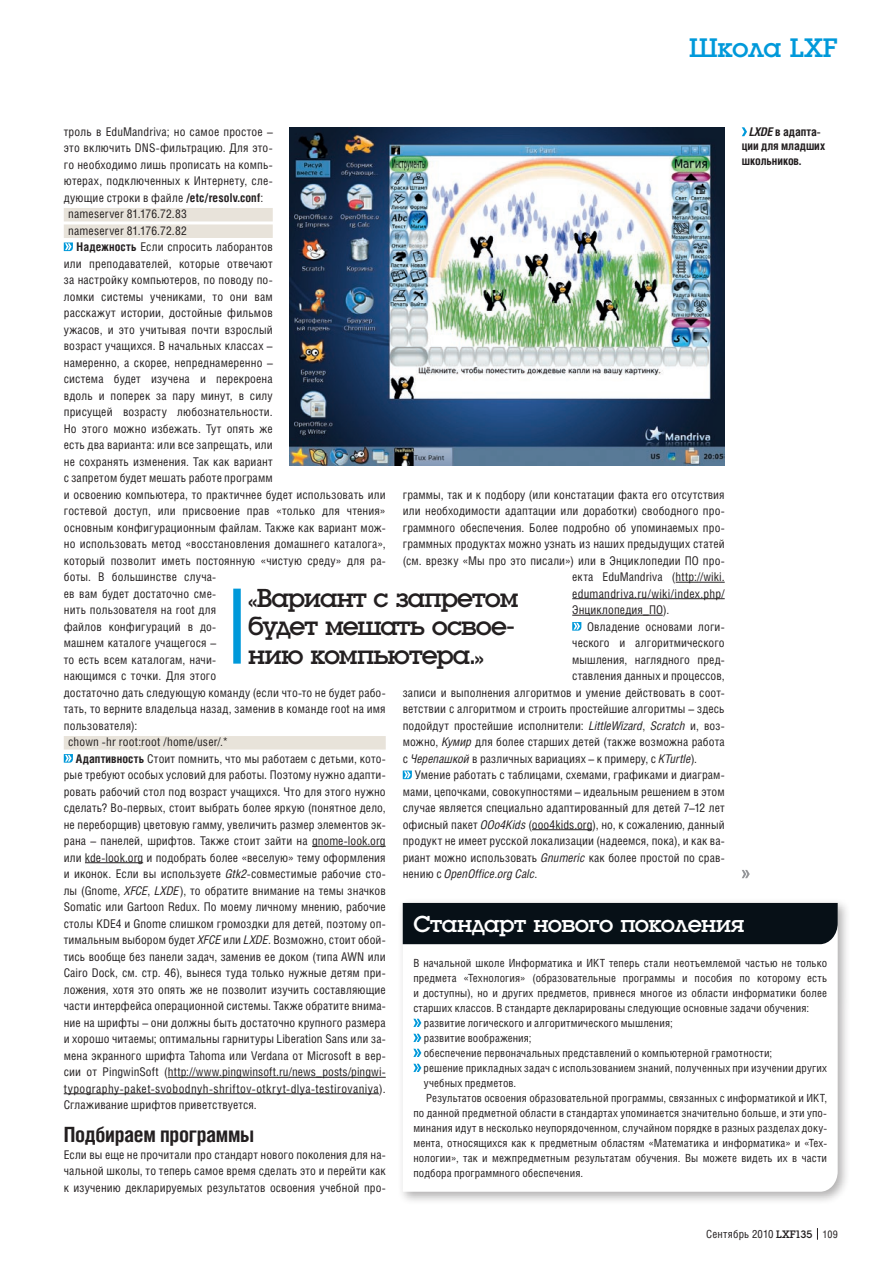
<style>
.page{position:relative;width:893px;height:1263px;background:#fff}
.page>*{position:absolute;margin:0;border:0;box-sizing:border-box;transform-origin:0 0}
.t1{font:27.75px "Luga";letter-spacing:-.015em;color:#0099da}
.Quote{font:27px/28.5px "Luga";letter-spacing:-.035em;color:#231f20}
.Box_Title_Large{font:24px "Luga";letter-spacing:-.03em;color:#fff}
.Subhead{font:700 21px "Helios Cond";letter-spacing:-.015em;color:#231f20}
.Text_1st{font:12px/16.5px "Helios Cond";letter-spacing:.01em;color:#231f20;text-align:justify}
.Code_1_line{font:12px "Helios Cond";letter-spacing:.02em;color:#231f20}
.Image_Caption{font:700 12px/14.2px "Helios Cond";letter-spacing:-.005em;color:#231f20}
.Box_Text_Medium_1s{font:11.25px/15px "Helios Cond";letter-spacing:.01em;color:#231f20;text-align:justify}
.Box_Text_Medium_in{font:11.25px/15px "Helios Cond";letter-spacing:.01em;color:#231f20;text-align:justify}
.s1{font-weight:700}
.s2{font-style:italic}
.s3{font-family:"Luga"}
.s4{font-size:10.5px}
</style>
<div class="page">
<svg style="left:817px;top:1228px;width:1px;height:12px"></svg>
<div style="left:397px;top:898px;width:454px;height:306px;background:#231f20;opacity:.35"></div>
<svg style="left:403px;top:944px;width:435px;height:248px"></svg>
<svg style="left:742px;top:870px;width:8px;height:8px"></svg>
<div style="left:64px;top:208px;width:209px;height:13px;background:#e8e3da"></div>
<div style="left:64px;top:224px;width:209px;height:14px;background:#e8e3da"></div>
<div style="left:64px;top:736px;width:322px;height:13px;background:#e8e3da"></div>
<hr style="left:312px;top:846px;width:74px;height:1px;background:#231f20">
<hr style="left:85px;top:862px;width:58px;height:1px;background:#231f20">
<hr style="left:168px;top:1077px;width:218px;height:1px;background:#231f20">
<hr style="left:64px;top:1093px;width:315px;height:1px;background:#231f20">
<svg style="left:64px;top:242px;width:9px;height:9px"></svg>
<svg style="left:64px;top:754px;width:9px;height:9px"></svg>
<hr style="left:676px;top:582px;width:49px;height:1px;background:#231f20">
<hr style="left:572px;top:598px;width:153px;height:1px;background:#231f20">
<hr style="left:572px;top:615px;width:91px;height:1px;background:#231f20">
<hr style="left:532px;top:829px;width:60px;height:1px;background:#231f20">
<svg style="left:572px;top:622px;width:9px;height:9px"></svg>
<svg style="left:403px;top:770px;width:9px;height:9px"></svg>
<svg style="left:742px;top:127px;width:5px;height:9px"></svg>
<div style="left:403px;top:903px;width:435px;height:41px;background:#071017"></div>
<svg style="left:413px;top:1019px;width:8px;height:8px"></svg>
<svg style="left:413px;top:1034px;width:8px;height:8px"></svg>
<svg style="left:413px;top:1049px;width:8px;height:8px"></svg>
<svg style="left:413px;top:1064px;width:8px;height:8px"></svg>
<div style="left:233px;top:589px;width:8px;height:75px;background:#0099da"></div>
<img style="left:290px;top:127px;width:435px;height:339px">
<h1 class="t1" style="left:689px;top:34px;width:149px">Школа LXF</h1>
<p class="Text_1st" style="left:64px;top:123px;width:210px">троль в EduMandriva; но самое простое – это включить DNS-фильтрацию. Для это&shy;го необходимо лишь прописать на компь&shy;ютерах, подключенных к Интернету, сле&shy;дующие строки в файле <span class="s1">/etc/resolv.conf</span>:</p>
<p class="Code_1_line" style="left:68px;top:207px;width:120px">nameserver 81.176.72.83</p>
<p class="Code_1_line" style="left:68px;top:223px;width:120px">nameserver 81.176.72.82</p>
<p class="Text_1st" style="left:64px;top:238px;width:323px;text-align:left;text-indent:13px"><span class="s1">Надежность</span> Если спросить лаборантов<br>или преподавателей, которые отвечают<br>за настройку компьютеров, по поводу по-<br>ломки системы учениками, то они вам<br>расскажут истории, достойные фильмов<br>ужасов, и это учитывая почти взрослый<br>возраст учащихся. В начальных классах –<br>намеренно, а скорее, непреднамеренно –<br>система будет изучена и перекроена<br>вдоль и поперек за пару минут, в силу<br>присущей возрасту любознательности.<br>Но этого можно избежать. Тут опять же<br>есть два варианта: или все запрещать, или<br>не сохранять изменения. Так как вариант<br>с запретом будет мешать работе программ<br>и освоению компьютера, то практичнее будет использовать или гостевой доступ, или присвоение прав «только для чтения» основным конфигурационным файлам. Также как вариант мож&shy;но использовать метод «восстановления домашнего каталога», который позволит иметь постоянную «чистую среду» для ра&shy;боты. В большинстве случа-<br>ев вам будет достаточно сме-<br>нить пользователя на root для<br>файлов конфигураций в до-<br>машнем каталоге учащегося –<br>то есть всем каталогам, начи-<br>нающимся с точки. Для этого<br>достаточно дать следующую команду (если что-то не будет рабо&shy;тать, то верните владельца назад, заменив в команде root на имя пользователя):</p>
<p class="Code_1_line" style="left:68px;top:735px;width:162px">chown -hr root:root /home/user/.*</p>
<p class="Text_1st" style="left:64px;top:750px;width:323px;text-indent:12px"><span class="s1">Адаптивность</span> Стоит помнить, что мы работаем с детьми, кото&shy;рые требуют особых условий для работы. Поэтому нужно адапти&shy;ровать рабочий стол под возраст учащихся. Что для этого нужно сделать? Во-первых, стоит выбрать более яркую (понятное дело, не переборщив) цветовую гамму, увеличить размер элементов эк&shy;рана – панелей, шрифтов. Также стоит зайти на gnome-look.org или kde-look.org и подобрать более «веселую» тему оформления и иконок. Если вы используете <span class="s2">Gtk2</span>‑совместимые рабочие сто&shy;лы (Gnome, <span class="s2">XFCE</span>, <span class="s2">LXDE</span>), то обратите внимание на темы значков Somatic или Gartoon Redux. По моему личному мнению, рабочие столы KDE4 и Gnome слишком громоздки для детей, поэтому оп&shy;тимальным выбором будет <span class="s2">XFCE</span> или <span class="s2">LXDE</span>. Возможно, стоит обой&shy;тись вообще без панели задач, заменив ее доком (типа AWN или Cairo Dock, см. стр. 46), вынеся туда только нужные детям при&shy;ложения, хотя это опять же не позволит изучить составляющие части интерфейса операционной системы. Также обратите внима&shy;ние на шрифты – они должны быть достаточно крупного размера и хорошо читаемы; оптимальны гарнитуры Liberation Sans или за&shy;мена экранного шрифта Tahoma или Verdana от Microsoft в вер&shy;сии от PingwinSoft (http://www.pingwinsoft.ru/news_posts/pingwi&shy;typography-paket-svobodnyh-shriftov-otkryt-dlya-testirovaniya).<br>Сглаживание шрифтов приветствуется.</p>
<p class="Subhead" style="left:64px;top:1122px;width:192px">Подбираем программы</p>
<p class="Text_1st" style="left:64px;top:1146px;width:323px">Если вы еще не прочитали про стандарт нового поколения для на&shy;чальной школы, то теперь самое время сделать это и перейти как к изучению декларируемых результатов освоения учебной про-</p>
<p class="Image_Caption" style="left:742px;top:124px;width:85px;text-indent:8px"><span class="s2">LXDE</span> в адапта&shy;ции для младших школьников.</p>
<p class="Text_1st" style="left:403px;top:486px;width:323px">граммы, так и к подбору (или констатации факта его отсутствия</p>
<p class="Text_1st" style="left:403px;top:502px;width:323px">или необходимости адаптации или доработки) свободного про-</p>
<p class="Text_1st" style="left:403px;top:519px;width:323px">граммного обеспечения. Более подробно об упоминаемых про-</p>
<p class="Text_1st" style="left:403px;top:535px;width:323px">граммных продуктах можно узнать из наших предыдущих статей</p>
<p class="Text_1st" style="left:403px;top:552px;width:323px">(см. врезку «Мы про это писали») или в Энциклопедии ПО про-</p>
<p class="Text_1st" style="left:572px;top:568px;width:154px">екта EduMandriva (http://wiki.</p>
<p class="Text_1st" style="left:572px;top:585px;width:154px">edumandriva.ru/wiki/index.php/</p>
<p class="Text_1st" style="left:572px;top:601px;width:98px">Энциклопедия_ПО).</p>
<p class="Text_1st" style="left:587px;top:618px;width:139px">Овладение основами логи-</p>
<p class="Text_1st" style="left:572px;top:634px;width:154px">ческого и алгоритмического</p>
<p class="Text_1st" style="left:572px;top:651px;width:154px">мышления, наглядного пред-</p>
<p class="Text_1st" style="left:572px;top:667px;width:154px">ставления данных и процессов,</p>
<p class="Text_1st" style="left:403px;top:684px;width:323px">записи и выполнения алгоритмов и умение действовать в соот-</p>
<p class="Text_1st" style="left:403px;top:700px;width:323px">ветствии с алгоритмом и строить простейшие алгоритмы – здесь</p>
<p class="Text_1st" style="left:403px;top:717px;width:323px">подойдут простейшие исполнители: <span class="s2">LittleWizard</span>, <span class="s2">Scratch</span> и, воз-</p>
<p class="Text_1st" style="left:403px;top:733px;width:323px">можно, <span class="s2">Кумир</span> для более старших детей (также возможна работа</p>
<p class="Text_1st" style="left:403px;top:750px;width:296px">с <span class="s2">Черепашкой</span> в различных вариациях – к примеру, с <span class="s2">KTurtle</span>).</p>
<p class="Text_1st" style="left:403px;top:766px;width:323px;text-indent:12px">Умение работать с таблицами, схемами, графиками и диаграм&shy;мами, цепочками, совокупностями – идеальным решением в этом случае является специально адаптированный для детей 7–12 лет офисный пакет <span class="s2">OOo4Kids</span> (ooo4kids.org), но, к сожалению, данный продукт не имеет русской локализации (надеемся, пока), и как ва&shy;риант можно использовать <span class="s2">Gnumeric</span> как более простой по срав&shy;нению с <span class="s2">OpenOffice.org Calc</span>.</p>
<p class="Quote" style="left:248px;top:584px;width:272px">«Вариант с запретом будет мешать освое&shy;нию компьютера.»</p>
<p class="Box_Title_Large" style="left:413px;top:912px;width:333px">Стандарт нового поколения</p>
<p class="Box_Text_Medium_1s" style="left:413px;top:955px;width:415px">В начальной школе Информатика и ИКТ теперь стали неотъемлемой частью не только предмета «Технология» (образовательные программы и пособия по которому есть и доступны), но и других предметов, привнеся многое из области информатики более старших классов. В стандарте декларированы следующие основные задачи обучения:</p>
<p class="Box_Text_Medium_1s" style="left:424px;top:1015px;width:251px">развитие логического и алгоритмического мышления;</p>
<p class="Box_Text_Medium_1s" style="left:424px;top:1030px;width:109px">развитие воображения;</p>
<p class="Box_Text_Medium_1s" style="left:424px;top:1045px;width:350px">обеспечение первоначальных представлений о компьютерной грамотности;</p>
<p class="Box_Text_Medium_1s" style="left:424px;top:1060px;width:405px">решение прикладных задач с использованием знаний, полученных при изучении других учебных предметов.</p>
<p class="Box_Text_Medium_in" style="left:413px;top:1090px;width:415px;text-indent:13px">Результатов освоения образовательной программы, связанных с информатикой и ИКТ, по данной предметной области в стандартах упоминается значительно больше, и эти упо&shy;минания идут в несколько неупорядоченном, случайном порядке в разных разделах доку&shy;мента, относящихся как к предметным областям «Математика и информатика» и «Тех&shy;нологии», так и межпредметным результатам обучения. Вы можете видеть их в части подбора программного обеспечения.</p>
<p class="Box_Text_Medium_in" style="left:706px;top:1226px;width:133px">Сентябрь 2010 <span class="s3">LXF135</span> <span class="s4">109</span></p>
</div>
